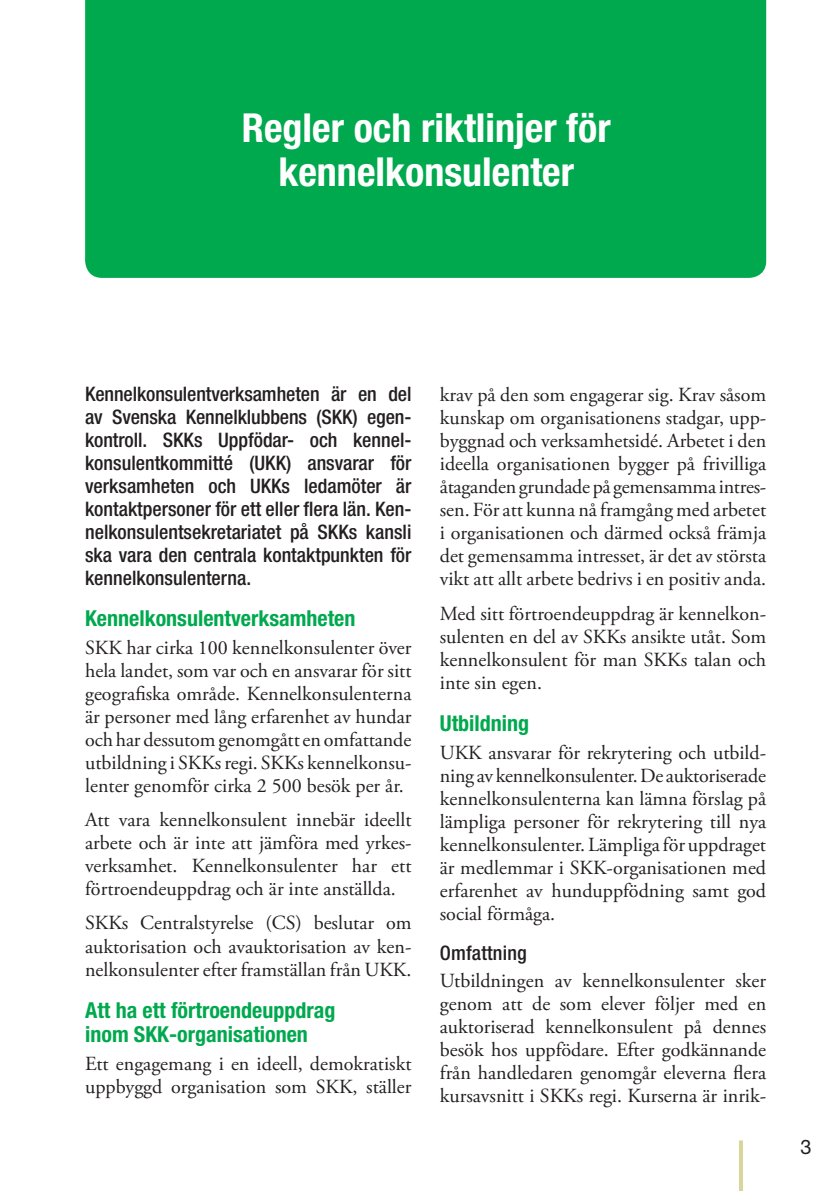
<style>
.page{position:relative;width:840px;height:1191px;background:#fff}
.page>*{position:absolute;margin:0;border:0;box-sizing:border-box;transform-origin:0 0}
.Huvudrubrik{font:700 condensed 40px/44px "Helvetica Neue LT Std";color:#fff;text-align:center}
.Rubrik_med_nummer__m{font:700 condensed 22px/24px "Helvetica Neue LT Std";color:#00a94e}
.Brödtext{font:20px/23px "Adobe Garamond Pro";color:#231f20;text-align:justify}
.Ingress{font:500 condensed 20px/23px "Helvetica Neue LT Std";color:#231f20;text-align:justify}
.Rubrik_-_underrubrik{font:500 condensed 20px "Helvetica Neue LT Std";letter-spacing:.01em;color:#231f20}
.t1{font:20px "Helvetica Neue LT Std";color:#231f20}
</style>
<div class="page">
<svg style="left:739px;top:1140px;width:3px;height:51px"></svg>
<div style="left:85px;top:0;width:680px;height:278px;background:#00a94e"></div>
<p class="Huvudrubrik" style="left:242px;top:105px;width:370px">Regler och riktlinjer för kennelkonsulenter</p>
<p class="Ingress" style="left:85px;top:382px;width:328px">Kennelkonsulentverksamheten är en del av Svenska Kennelklubbens (SKK) egen&shy;kontroll. SKKs Uppfödar- och kennel&shy;konsulentkommitté (UKK) ansvarar för verksamheten och UKKs ledamöter är kontaktpersoner för ett eller flera län. Ken&shy;nelkonsulentsekretariatet på SKKs kansli ska vara den centrala kontaktpunkten för kennelkonsulenterna.</p>
<p class="Rubrik_med_nummer__m" style="left:85px;top:606px;width:271px">Kennelkonsulentverksamheten</p>
<p class="Brödtext" style="left:85px;top:636px;width:327px">SKK har cirka 100 kennelkonsulenter över hela landet, som var och en ansvarar för sitt geografiska område. Kennelkonsulenterna är personer med lång erfarenhet av hundar och har dessutom genomgått en omfattande utbildning i SKKs regi. SKKs kennelkonsu&shy;lenter genomför cirka 2 500 besök per år.</p>
<p class="Brödtext" style="left:85px;top:809px;width:328px">Att vara kennelkonsulent innebär ideellt arbete och är inte att jämföra med yrkes&shy;verksamhet. Kennelkonsulenter har ett förtroendeuppdrag och är inte anställda.</p>
<p class="Brödtext" style="left:85px;top:912px;width:328px">SKKs Centralstyrelse (CS) beslutar om auktorisation och avauktorisation av ken&shy;nelkonsulenter efter framställan från UKK.</p>
<p class="Rubrik_med_nummer__m" style="left:85px;top:998px;width:251px">Att ha ett förtroendeuppdrag inom SKK-organisationen</p>
<p class="Brödtext" style="left:85px;top:1052px;width:328px">Ett engagemang i en ideell, demokratiskt uppbyggd organisation som SKK, ställer</p>
<p class="Brödtext" style="left:439px;top:384px;width:328px">krav på den som engagerar sig. Krav såsom kunskap om organisationens stadgar, upp&shy;byggnad och verksamhetsidé. Arbetet i den ideella organisationen bygger på frivilliga åtaganden grundade på gemensamma intres&shy;sen. För att kunna nå framgång med arbetet i organisationen och därmed också främja det gemensamma intresset, är det av största vikt att allt arbete bedrivs i en positiv anda.</p>
<p class="Brödtext" style="left:439px;top:602px;width:327px">Med sitt förtroendeuppdrag är kennelkon&shy;sulenten en del av SKKs ansikte utåt. Som kennelkonsulent för man SKKs talan och inte sin egen.</p>
<p class="Rubrik_med_nummer__m" style="left:439px;top:711px;width:91px">Utbildning</p>
<p class="Brödtext" style="left:439px;top:742px;width:327px">UKK ansvarar för rekrytering och utbild&shy;ning av kennelkonsulenter. De auktoriserade kennelkonsulenterna kan lämna förslag på lämpliga personer för rekrytering till nya kennelkonsulenter. Lämpliga för uppdraget är medlemmar i SKK-organisationen med erfarenhet av hunduppfödning samt god social förmåga.</p>
<p class="Rubrik_-_underrubrik" style="left:439px;top:941px;width:88px">Omfattning</p>
<p class="Brödtext" style="left:439px;top:969px;width:328px">Utbildningen av kennelkonsulenter sker genom att de som elever följer med en auktoriserad kennelkonsulent på dennes besök hos uppfödare. Efter godkännande från handledaren genomgår eleverna flera kursavsnitt i SKKs regi. Kurserna är inrik-</p>
<p class="t1" style="left:800px;top:1135px;width:13px">3</p>
</div>
